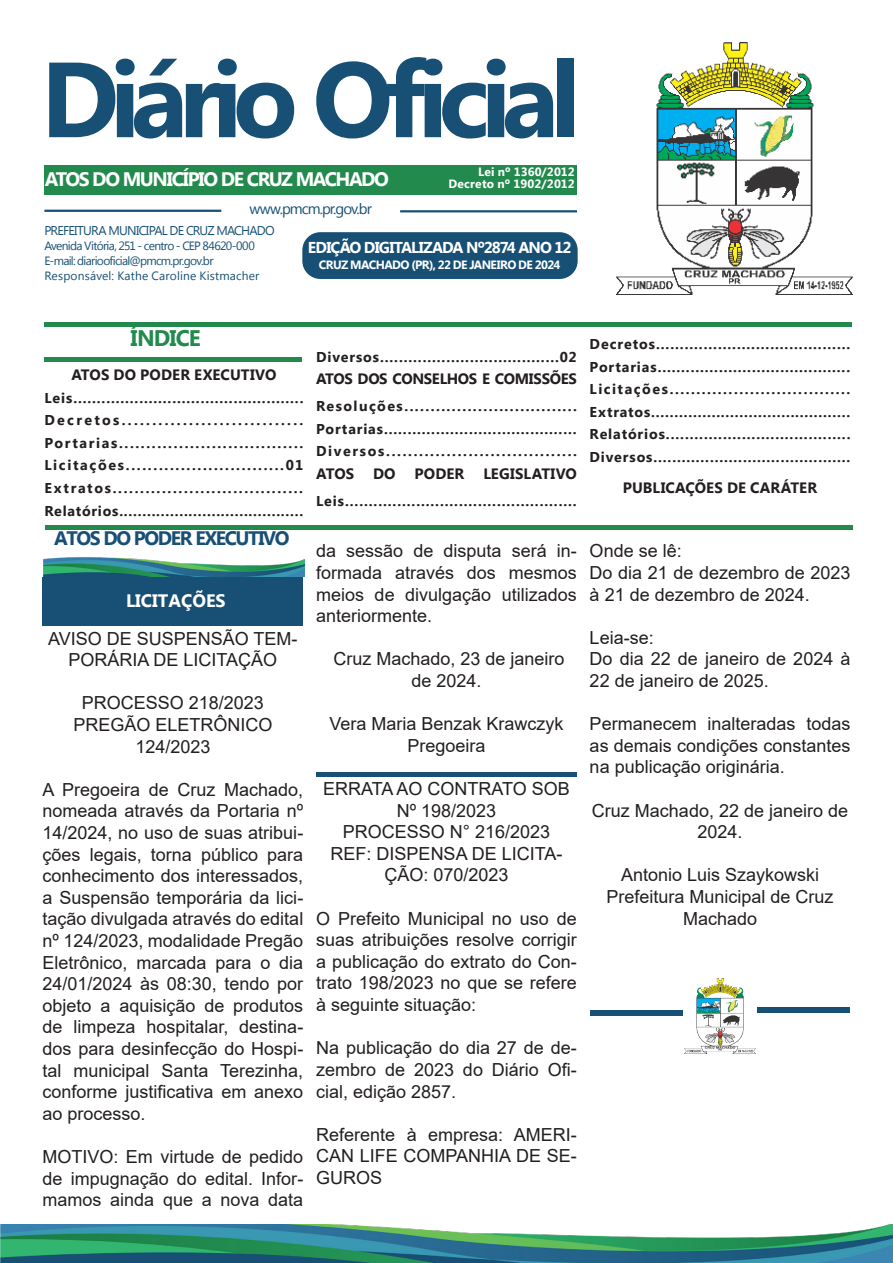
<style>
.page{position:relative;width:893px;height:1263px;background:#fff}
.page>*{position:absolute;margin:0;border:0;box-sizing:border-box;transform-origin:0 0}
.t1{font:700 106.5px "Myanmar Text";letter-spacing:-.085em;color:#175074}
.t2{font:700 22.5px "Myanmar Text";letter-spacing:-.04em;color:#228a4c}
.t3{font:700 19.5px "Myanmar Text";letter-spacing:-.075em;color:#fff}
.t4{font:700 19.5px "Myanmar Text";letter-spacing:-.07em;color:#175074}
.t5{font:18px/21.6px "Arial";color:#231f20;text-align:center}
.t6{font:700 18px "Myanmar Text";color:#fff}
.t7{font:700 15.75px "Myanmar Text";letter-spacing:-.055em;color:#fff}
.t8{font:700 15px "Myanmar Text";color:#231f20}
.t9{font:700 15px "Myanmar Text";letter-spacing:-.025em;color:#231f20}
.t10{font:15px "Myanmar Text";letter-spacing:-.065em;color:#175074}
.t11{font:700 14.25px/22.5px "Myanmar Text";letter-spacing:.07em;color:#231f20}
.t12{font:700 14.25px "Myanmar Text";letter-spacing:.115em;color:#231f20}
.t13{font:700 14.25px/22.5px "Myanmar Text";letter-spacing:.095em;color:#231f20}
.t14{font:700 14.25px "Myanmar Text";letter-spacing:.05em;color:#231f20}
.t15{font:700 14.25px "Myanmar Text";letter-spacing:.11em;color:#231f20}
.t16{font:700 14.25px "Myanmar Text";letter-spacing:.16em;color:#231f20}
.t17{font:12.75px "Myanmar Text";letter-spacing:-.06em;color:#175074}
.t18{font:12px "Myanmar Text";letter-spacing:-.05em;color:#175074}
.t19{font:12px "Myanmar Text";letter-spacing:.015em;color:#175074}
.t20{font:700 12px "Myanmar Text";letter-spacing:-.05em;color:#fff}
.t21{font:700 12px "Myanmar Text";letter-spacing:.015em;color:#fff}
.t22{font:700 12px "Myanmar Text";letter-spacing:.005em;color:#fff}
</style>
<div class="page">
<img style="left:616px;top:42px;width:236px;height:252px">
<div style="left:44px;top:165px;width:533px;height:29px;background:#228a4c"></div>
<hr style="left:44px;top:210px;width:177px;height:2px;background:#175074">
<hr style="left:400px;top:210px;width:177px;height:2px;background:#175074">
<div style="left:302px;top:232px;width:276px;height:47px;background:#175074;border-radius:18px"></div>
<hr style="left:44px;top:322px;width:808px;height:4px;background:#228a4c">
<hr style="left:45px;top:525px;width:808px;height:4px;background:#228a4c">
<div style="left:44px;top:357px;width:258px;height:5px;background:#228a4c"></div>
<img style="left:0;top:1224px;width:893px;height:39px">
<img style="left:43px;top:557px;width:261px;height:20px">
<svg style="left:590px;top:1010px;width:93px;height:6px"></svg>
<img style="left:685px;top:978px;width:70px;height:75px">
<svg style="left:757px;top:1007px;width:93px;height:6px"></svg>
<div style="left:43px;top:577px;width:260px;height:49px;background:#175074"></div>
<svg style="left:316px;top:772px;width:261px;height:4px"></svg>
<p class="t1" style="left:41px;top:38px;width:541px">Diário Oficial</p>
<p class="t3" style="left:45px;top:168px;width:346px">ATOS DO MUNICÍPIO DE CRUZ MACHADO</p>
<p class="t22" style="left:478px;top:164px;width:98px">Lei nº 1360/2012</p>
<p class="t21" style="left:448px;top:176px;width:128px">Decreto nº 1902/2012</p>
<p class="t10" style="left:249px;top:200px;width:124px">www.pmcm.pr.gov.br</p>
<p class="t17" style="left:44px;top:223px;width:232px">PREFEITURA MUNICIPAL DE CRUZ MACHADO</p>
<p class="t18" style="left:44px;top:239px;width:212px">Avenida Vitória, 251 - centro - CEP 84620-000</p>
<p class="t18" style="left:44px;top:254px;width:171px">E-mail: diariooficial@pmcm.pr.gov.br</p>
<p class="t19" style="left:44px;top:269px;width:217px">Responsável: Kathe Caroline Kistmacher</p>
<p class="t7" style="left:308px;top:238px;width:265px">EDIÇÃO DIGITALIZADA Nº2874 ANO 12</p>
<p class="t20" style="left:319px;top:258px;width:243px">CRUZ MACHADO (PR), 22 DE JANEIRO DE 2024</p>
<p class="t2" style="left:131px;top:325px;width:72px">ÍNDICE</p>
<p class="t8" style="left:71px;top:366px;width:207px">ATOS DO PODER EXECUTIVO</p>
<p class="t11" style="left:44px;top:387px;width:261px">Leis.................................................</p>
<p class="t16" style="left:44px;top:412px;width:260px">Decretos..............................</p>
<p class="t15" style="left:44px;top:435px;width:260px">Portarias..................................</p>
<p class="t12" style="left:44px;top:457px;width:260px">Licitações.............................01</p>
<p class="t12" style="left:44px;top:480px;width:260px">Extratos...................................</p>
<p class="t14" style="left:44px;top:502px;width:260px">Relatórios........................................</p>
<p class="t4" style="left:54px;top:527px;width:237px">ATOS DO PODER EXECUTIVO</p>
<p class="t6" style="left:126px;top:590px;width:101px">LICITAÇÕES</p>
<p class="t5" style="left:48px;top:627px;width:251px">AVISO DE SUSPENSÃO TEM-<br>PORÁRIA DE LICITAÇÃO</p>
<p class="t5" style="left:82px;top:692px;width:184px">PROCESSO 218/2023</p>
<p class="t5" style="left:73px;top:714px;width:201px">PREGÃO ELETRÔNICO<br>124/2023</p>
<p class="t5" style="left:43px;top:778px;width:262px;text-align:justify">A Pregoeira de Cruz Machado, nomeada através da Portaria nº 14/2024, no uso de suas atribui&shy;ções legais, torna público para conhecimento dos interessados, a Suspensão temporária da lici&shy;tação divulgada através do edital nº 124/2023, modalidade Pregão Eletrônico, marcada para o dia 24/01/2024 às 08:30, tendo por objeto a aquisição de produtos de limpeza hospitalar, destina&shy;dos para desinfecção do Hospi&shy;tal municipal Santa Terezinha, conforme justificativa em anexo ao processo.</p>
<p class="t5" style="left:43px;top:1146px;width:262px;text-align:justify">MOTIVO: Em virtude de pedido de impugnação do edital. Infor&shy;mamos ainda que a nova data</p>
<p class="t11" style="left:316px;top:345px;width:262px">Diversos......................................02</p>
<p class="t9" style="left:316px;top:370px;width:262px">ATOS DOS CONSELHOS E COMISSÕES</p>
<p class="t11" style="left:316px;top:395px;width:262px">Resoluções.................................<br>Portarias.........................................</p>
<p class="t12" style="left:316px;top:443px;width:262px">Diversos...................................</p>
<p class="t8" style="left:316px;top:465px;width:40px">ATOS</p>
<p class="t8" style="left:373px;top:465px;width:24px">DO</p>
<p class="t8" style="left:415px;top:465px;width:51px">PODER</p>
<p class="t8" style="left:483px;top:465px;width:95px">LEGISLATIVO</p>
<p class="t11" style="left:316px;top:489px;width:262px">Leis.................................................</p>
<p class="t5" style="left:316px;top:540px;width:262px;text-align:justify">da sessão de disputa será in&shy;formada através dos mesmos meios de divulgação utilizados anteriormente.</p>
<p class="t5" style="left:333px;top:648px;width:233px">Cruz Machado, 23 de janeiro de 2024.</p>
<p class="t5" style="left:329px;top:713px;width:236px">Vera Maria Benzak Krawczyk</p>
<p class="t5" style="left:407px;top:735px;width:80px">Pregoeira</p>
<p class="t5" style="left:323px;top:778px;width:248px">ERRATA AO CONTRATO SOB<br>Nº 198/2023</p>
<p class="t5" style="left:343px;top:821px;width:209px">PROCESSO N° 216/2023</p>
<p class="t5" style="left:331px;top:843px;width:233px">REF: DISPENSA DE LICITA-<br>ÇÃO: 070/2023</p>
<p class="t5" style="left:316px;top:907px;width:262px;text-align:justify">O Prefeito Municipal no uso de suas atribuições resolve corrigir a publicação do extrato do Con&shy;trato 198/2023 no que se refere à seguinte situação:</p>
<p class="t5" style="left:316px;top:1037px;width:262px;text-align:justify">Na publicação do dia 27 de de&shy;zembro de 2023 do Diário Ofi&shy;cial, edição 2857.</p>
<p class="t5" style="left:316px;top:1123px;width:262px;text-align:justify">Referente à empresa: AMERI-CAN LIFE COMPANHIA DE SE-GUROS</p>
<p class="t11" style="left:590px;top:333px;width:262px">Decretos.........................................</p>
<p class="t13" style="left:590px;top:356px;width:262px">Portarias.........................................<br>Licitações..................................</p>
<p class="t11" style="left:590px;top:401px;width:262px">Extratos...........................................</p>
<p class="t11" style="left:590px;top:423px;width:262px">Relatórios.......................................</p>
<p class="t11" style="left:590px;top:446px;width:262px">Diversos..........................................</p>
<p class="t8" style="left:623px;top:479px;width:196px">PUBLICAÇÕES DE CARÁTER</p>
<p class="t5" style="left:590px;top:540px;width:94px">Onde se lê:</p>
<p class="t5" style="left:590px;top:562px;width:262px;text-align:left">Do dia 21 de dezembro de 2023 à 21 de dezembro de 2024.</p>
<p class="t5" style="left:590px;top:627px;width:66px">Leia-se:</p>
<p class="t5" style="left:590px;top:648px;width:262px;text-align:left">Do dia 22 de janeiro de 2024 à<br>22 de janeiro de 2025.</p>
<p class="t5" style="left:590px;top:713px;width:262px;text-align:justify">Permanecem inalteradas todas as demais condições constantes na publicação originária.</p>
<p class="t5" style="left:592px;top:799px;width:258px">Cruz Machado, 22 de janeiro de<br>2024.</p>
<p class="t5" style="left:621px;top:864px;width:200px">Antonio Luis Szaykowski</p>
<p class="t5" style="left:606px;top:886px;width:229px">Prefeitura Municipal de Cruz<br>Machado</p>
</div>
